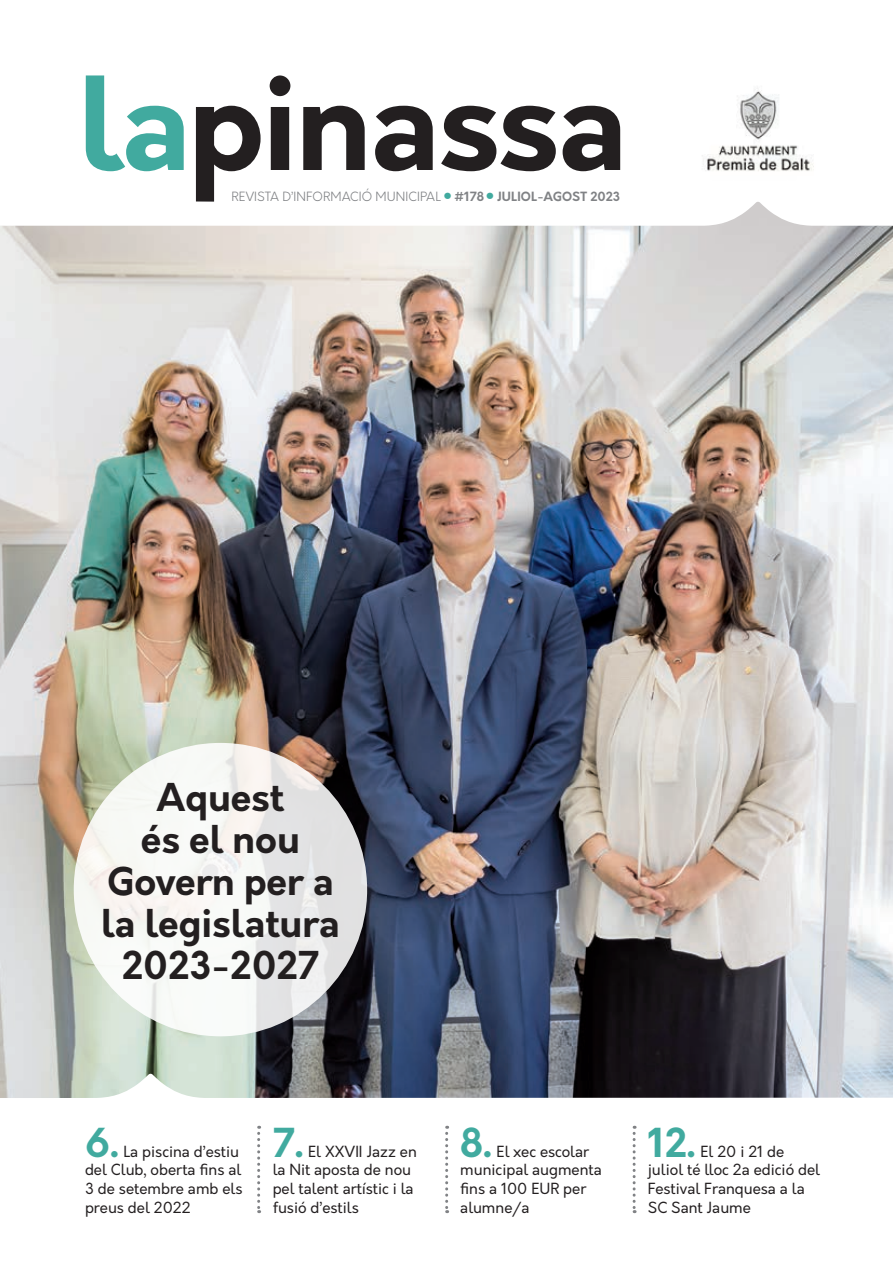
<style>
.page{position:relative;width:893px;height:1263px;background:#fff}
.page>*{position:absolute;margin:0;border:0;box-sizing:border-box;transform-origin:0 0}
.t1{font:700 126px "Orkney";letter-spacing:-.02em;color:#231f20}
.t2{font:700 39px "Orkney";color:#41aa9f}
.t3{font:700 37.5px/42px "Orkney";color:#231f20;text-align:center}
.t4{font:15px/18.8px "Orkney";color:#231f20}
.t5{font:300 12.45px "Orkney";letter-spacing:.01em;color:#808285}
.s1{color:#41aa9f}
.s2{font-weight:700}
</style>
<div class="page">
<img style="left:0;top:202px;width:893px;height:872px">
<svg style="left:0;top:1074px;width:893px;height:140px"></svg>
<img style="left:702px;top:88px;width:112px;height:83px">
<svg style="left:257px;top:1126px;width:3px;height:87px"></svg>
<svg style="left:445px;top:1126px;width:3px;height:87px"></svg>
<svg style="left:633px;top:1126px;width:3px;height:87px"></svg>
<div style="left:74px;top:743px;width:293px;height:293px;background:linear-gradient(to right,#fffffa,#e2e2e3);border-radius:50%"></div>
<h1 class="t1" style="left:78px;top:39px;width:551px"><span class="s1">la</span>pinassa</h1>
<p class="t5" style="left:231px;top:189px;width:390px">REVISTA D’INFORMACIÓ MUNICIPAL <sup>●</sup> <span class="s2">#178</span> <sup>●</sup> <span class="s2">JULIOL-AGOST 2023</span></p>
<h3 class="t3" style="left:101px;top:778px;width:240px">Aquest<br>és el nou<br>Govern per a la legislatura<br>2023-2027</h3>
<h2 class="t2" style="left:85px;top:1116px;width:35px">6.</h2>
<p class="t4" style="left:85px;top:1142px;width:159px;text-indent:38px">La piscina d’estiu del Club, oberta fins al<br>3 de setembre amb els preus del 2022</p>
<h2 class="t2" style="left:273px;top:1116px;width:32px">7.</h2>
<p class="t4" style="left:273px;top:1142px;width:146px;text-indent:35px">El XXVII Jazz en la Nit aposta de nou pel talent artístic i la fusió d’estils</p>
<h2 class="t2" style="left:460px;top:1116px;width:33px">8.</h2>
<p class="t4" style="left:460px;top:1142px;width:143px;text-indent:36px">El xec escolar municipal augmenta fins a 100 EUR per alumne/a</p>
<h2 class="t2" style="left:648px;top:1116px;width:49px">12.</h2>
<p class="t4" style="left:648px;top:1142px;width:174px;text-indent:52px">El 20 i 21 de juliol té lloc 2a edició del<br>Festival Franquesa a la<br>SC Sant Jaume</p>
</div>
